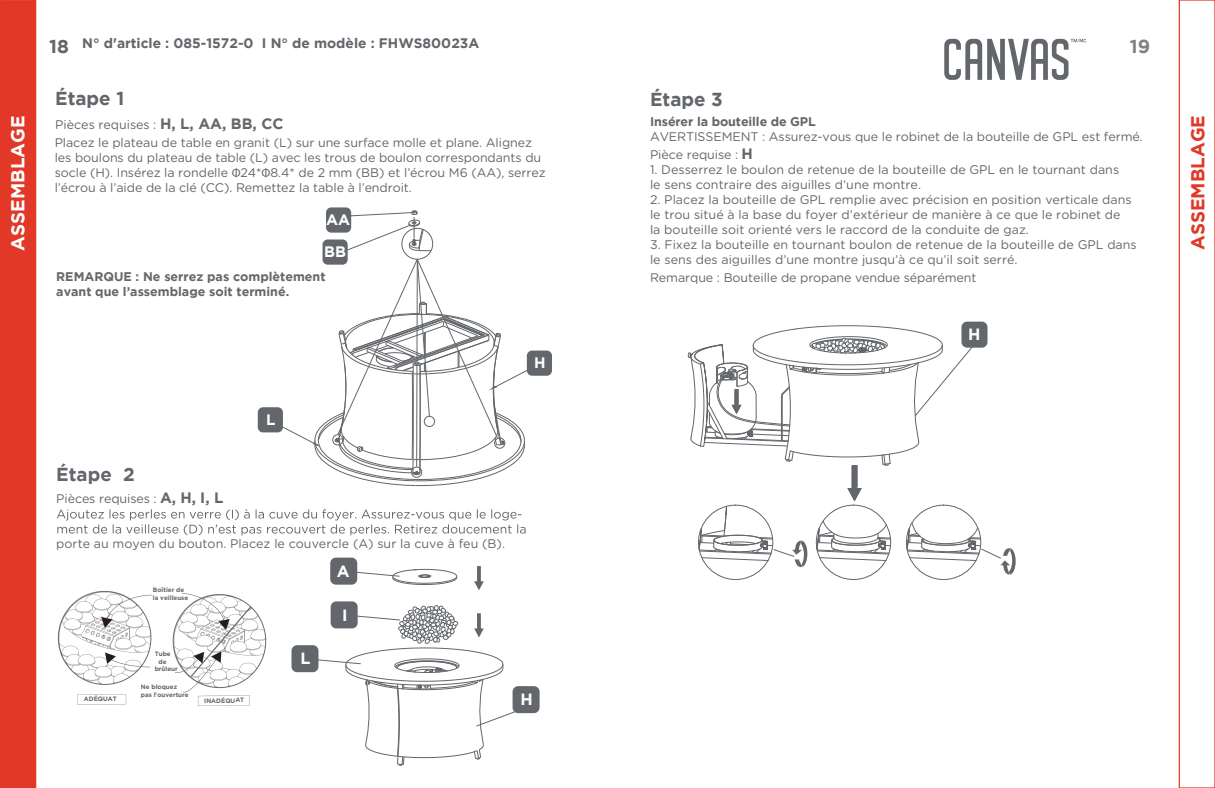
<style>
.page{position:relative;width:1215px;height:788px;background:#fff}
.page>*{position:absolute;margin:0;border:0;box-sizing:border-box;transform-origin:0 0}
.t1{font:700 18.75px "Gotham";color:#63666a}
.t2{font:700 18.75px "Gotham";color:#e13827}
.t3{font:700 18.75px "Gotham";color:#fff}
.t4{font:700 18.75px "Gotham";color:#808285}
.t5{font:700 16.25px "Gotham";color:#fff}
.t6{font:700 15.12px "Gotham";color:#fff}
.t7{font:700 13.75px "Gotham";color:#63666a}
.t8{font:12.5px/15px "Gotham Rounded";color:#63666a}
.t9{font:700 12.5px/15px "Gotham";color:#64676b}
.t10{font:700 12.5px "Gotham";letter-spacing:-.005em;color:#63666a}
.t11{font:700 6.25px/7.5px "Gotham";color:#63666a}
.s1{font-size:18.75px}
.s2{font-family:"Gotham";font-weight:700;font-size:15px}
.s3{font-family:"Myriad Pro"}
</style>
<div class="page">
<div style="left:0;top:1px;width:36px;height:786px;background:#e13827"></div>
<svg style="left:944px;top:39px;width:142px;height:41px"></svg>
<div style="left:1179px;top:0;width:36px;height:788px;border:1px solid #e13827"></div>
<svg style="left:57px;top:509px;width:469px;height:26px"></svg>
<img style="left:57px;top:590px;width:210px;height:116px">
<div style="left:153px;top:590px;width:28px;height:16px;background:#fff"></div>
<div style="left:150px;top:656px;width:25px;height:22px;background:#fff"></div>
<div style="left:137px;top:684px;width:44px;height:16px;background:#fff"></div>
<div style="left:80px;top:695px;width:42px;height:7px;background:#fff"></div>
<div style="left:199px;top:697px;width:49px;height:7px;background:#fff"></div>
<svg style="left:474px;top:566px;width:10px;height:24px"></svg>
<div style="left:513px;top:686px;width:27px;height:27px;background:#63666a;border-radius:6px"></div>
<div style="left:331px;top:601px;width:27px;height:27px;background:#63666a;border-radius:6px"></div>
<svg style="left:355px;top:568px;width:102px;height:17px"></svg>
<div style="left:330px;top:557px;width:27px;height:27px;background:#63666a;border-radius:6px"></div>
<svg style="left:317px;top:605px;width:200px;height:161px"></svg>
<div style="left:291px;top:645px;width:27px;height:27px;background:#63666a;border-radius:6px"></div>
<div style="left:961px;top:321px;width:27px;height:26px;background:#63666a;border-radius:6px"></div>
<svg style="left:688px;top:325px;width:328px;height:250px"></svg>
<div style="left:326px;top:207px;width:25px;height:25px;background:#63666a;border-radius:5px"></div>
<div style="left:258px;top:407px;width:25px;height:25px;background:#63666a;border-radius:5px"></div>
<div style="left:402px;top:228px;width:31px;height:31px;border:1px solid #63666a;border-radius:50%"></div>
<svg style="left:347px;top:210px;width:84px;height:41px"></svg>
<div style="left:323px;top:239px;width:25px;height:26px;background:#63666a;border-radius:5px"></div>
<div style="left:527px;top:350px;width:25px;height:26px;background:#63666a;border-radius:5px"></div>
<svg style="left:282px;top:258px;width:246px;height:228px"></svg>
<h1 class="t3" style="left:7px;top:250px;width:136px;rotate:-90deg">ASSEMBLAGE</h1>
<p class="t7" style="left:49px;top:36px;width:432px"><span class="s1">18</span> N° d'article : 085-1572-0 I N° de modèle : FHWS80023A</p>
<h1 class="t4" style="left:1130px;top:35px;width:22px">19</h1>
<h1 class="t1" style="left:55px;top:88px;width:71px">Étape 1</h1>
<p class="t8" style="left:55px;top:116px;width:230px">Pièces requises : <span class="s2">H, L, AA, BB, CC</span></p>
<p class="t8" style="left:55px;top:134px;width:493px">Placez le plateau de table en granit (L) sur une surface molle et plane. Alignez les boulons du plateau de table (L) avec les trous de boulon correspondants du socle (H). Insérez la rondelle <span class="s3">Φ</span>24*<span class="s3">Φ</span>8.4* de 2 mm (BB) et l’écrou M6 (AA), serrez l’écrou à l’aide de la clé (CC). Remettez la table à l’endroit.</p>
<p class="t6" style="left:326px;top:211px;width:25px">AA</p>
<p class="t6" style="left:324px;top:243px;width:23px">BB</p>
<p class="t9" style="left:56px;top:269px;width:271px">REMARQUE : Ne serrez pas complètement avant que l’assemblage soit terminé.</p>
<p class="t6" style="left:266px;top:411px;width:11px">L</p>
<h1 class="t1" style="left:56px;top:463px;width:80px">Étape 2</h1>
<p class="t8" style="left:56px;top:491px;width:169px">Pièces requises : <span class="s2">A, H, I, L</span></p>
<p class="t8" style="left:56px;top:536px;width:450px">porte au moyen du bouton. Placez le couvercle (A) sur la cuve à feu (B).</p>
<p class="t11" style="left:153px;top:586px;width:37px">Boîtier de la veilleuse</p>
<h2 class="t5" style="left:337px;top:561px;width:14px">A</h2>
<h2 class="t5" style="left:342px;top:605px;width:7px">I</h2>
<p class="t6" style="left:534px;top:354px;width:13px">H</p>
<p class="t11" style="left:155px;top:650px;width:17px">Tube</p>
<p class="t11" style="left:158px;top:657px;width:10px">de</p>
<p class="t11" style="left:155px;top:665px;width:24px">brûleur</p>
<p class="t11" style="left:141px;top:682px;width:49px">Ne bloquez pas l'ouverture</p>
<h2 class="t5" style="left:301px;top:649px;width:12px">L</h2>
<p class="t11" style="left:84px;top:695px;width:35px;rotate:-1deg">ADÉQUAT</p>
<p class="t11" style="left:204px;top:696px;width:42px;rotate:-1deg">INADÉQUAT</p>
<h2 class="t5" style="left:520px;top:690px;width:14px">H</h2>
<h1 class="t1" style="left:650px;top:89px;width:74px">Étape 3</h1>
<p class="t10" style="left:650px;top:114px;width:167px">Insérer la bouteille de GPL</p>
<p class="t8" style="left:650px;top:127px;width:494px;line-height:18px">AVERTISSEMENT : Assurez-vous que le robinet de la bouteille de GPL est fermé.<br>Pièce requise : <span class="s2">H</span></p>
<p class="t8" style="left:650px;top:162px;width:471px">1. Desserrez le boulon de retenue de la bouteille de GPL en le tournant dans le sens contraire des aiguilles d’une montre.</p>
<p class="t8" style="left:650px;top:192px;width:483px">2. Placez la bouteille de GPL remplie avec précision en position verticale dans le trou situé à la base du foyer d’extérieur de manière à ce que le robinet de la bouteille soit orienté vers le raccord de la conduite de gaz.</p>
<p class="t8" style="left:650px;top:237px;width:488px">3. Fixez la bouteille en tournant boulon de retenue de la bouteille de GPL dans le sens des aiguilles d’une montre jusqu’à ce qu’il soit serré.</p>
<p class="t8" style="left:650px;top:269px;width:328px">Remarque : Bouteille de propane vendue séparément</p>
<h2 class="t5" style="left:968px;top:325px;width:14px">H</h2>
<h1 class="t2" style="left:1187px;top:250px;width:136px;rotate:-90deg">ASSEMBLAGE</h1>
</div>
